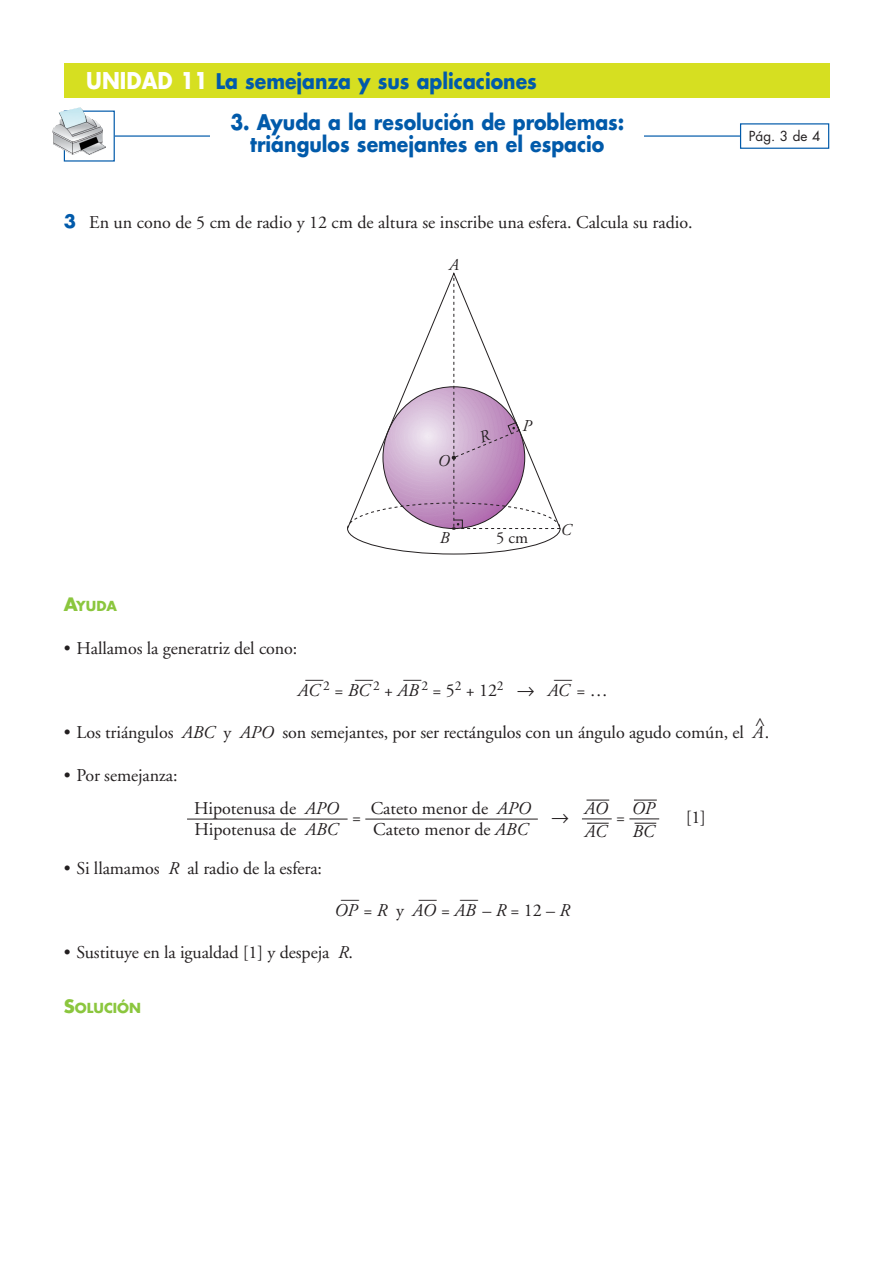
<style>
.page{position:relative;width:893px;height:1263px;background:#fff}
.page>*{position:absolute;margin:0;border:0;box-sizing:border-box;transform-origin:0 0}
.t1{font:700 21px/22.5px "Futura";color:#015aaa;text-align:center;scale:.9 1}
.t2{font:18px/21px "Adobe Garamond";letter-spacing:-.005em;color:#231f20}
.t3{font:italic 18px/23.1px "Adobe Garamond";letter-spacing:-.015em;color:#231f20}
.t4{font:18px "Anaya Math 1";color:#231f20;scale:.85 1}
.t5{font:18px "Anaya Math 1";color:#231f20}
.t6{font:italic 16.5px "Adobe Garamond";color:#231f20}
.t7{font:16.5px "Adobe Garamond";color:#231f20}
.t8{font:700 13.5px "Futura";color:#8bc63e}
.t9{font:13.5px "Futura";color:#231f20}
.s1{font-size:22.5px;color:#fff}
.s2{font-family:"Futura";font-weight:700;color:#015aaa}
.s3{font-size:18px}
.s4{font-size:13.5px}
.s5{font-style:italic}
.s6{font-family:"Anaya Math 1"}
.s7{font-style:normal}
</style>
<div class="page">
<div style="left:64px;top:64px;width:765px;height:34px;background:#d6df21"></div>
<svg style="left:115px;top:123px;width:715px;height:26px"></svg>
<div style="left:210px;top:111px;width:434px;height:51px;background:#fff"></div>
<div style="left:64px;top:111px;width:51px;height:51px;border:1px solid #015aaa"></div>
<img style="left:52px;top:107px;width:54px;height:48px">
<svg style="left:634px;top:800px;width:23px;height:1px"></svg>
<hr style="left:629px;top:819px;width:30px;height:1px;background:#231f20">
<svg style="left:634px;top:823px;width:22px;height:1px"></svg>
<svg style="left:586px;top:800px;width:23px;height:1px"></svg>
<hr style="left:582px;top:819px;width:30px;height:1px;background:#231f20">
<svg style="left:587px;top:823px;width:22px;height:1px"></svg>
<hr style="left:365px;top:819px;width:173px;height:1px;background:#231f20">
<hr style="left:187px;top:819px;width:161px;height:1px;background:#231f20">
<svg style="left:347px;top:272px;width:214px;height:283px"></svg>
<svg style="left:347px;top:273px;width:214px;height:257px"></svg>
<p class="t1" style="left:86px;top:72px;width:502px"><span class="s1">UNIDAD 11</span> La semejanza y sus aplicaciones</p>
<p class="t1" style="left:230px;top:112px;width:439px">3. Ayuda a la resolución de problemas: triángulos semejantes en el espacio</p>
<p class="t2" style="left:64px;top:213px;width:630px"><span class="s2">3</span> En un cono de 5 cm de radio y 12 cm de altura se inscribe una esfera. Calcula su radio.</p>
<p class="t6" style="left:449px;top:258px;width:11px">A</p>
<p class="t9" style="left:749px;top:130px;width:73px">Pág. 3 de 4</p>
<p class="t8" style="left:64px;top:600px;width:55px"><span class="s3">A</span>YUDA</p>
<p class="t2" style="left:64px;top:639px;width:235px">• Hallamos la generatriz del cono:</p>
<p class="t6" style="left:438px;top:454px;width:14px">O</p>
<p class="t6" style="left:440px;top:531px;width:11px">B</p>
<p class="t6" style="left:523px;top:419px;width:11px">P</p>
<p class="t7" style="left:496px;top:531px;width:33px">5 cm</p>
<p class="t6" style="left:561px;top:524px;width:12px">C</p>
<p class="t2" style="left:355px;top:675px;width:65px">—<span class="s4">2</span> + <span class="s5">AB</span></p>
<p class="t2" style="left:403px;top:681px;width:206px">—<sup>2</sup> = 5<sup>2</sup> + 12<sup>2</sup> <span class="s6">8</span> <span class="s5">AC</span> = …</p>
<p class="t2" style="left:554px;top:669px;width:19px">—</p>
<p class="t2" style="left:305px;top:675px;width:66px">—<span class="s4">2</span> = <span class="s5">BC</span></p>
<p class="t3" style="left:298px;top:680px;width:23px">AC</p>
<p class="t4" style="left:755px;top:713px;width:12px">ì</p>
<p class="t2" style="left:64px;top:724px;width:707px">• Los triángulos <span class="s5">ABC</span> y <span class="s5">APO</span> son semejantes, por ser rectángulos con un ángulo agudo común, el <span class="s5">A</span>.</p>
<p class="t2" style="left:64px;top:766px;width:115px">• Por semejanza:</p>
<p class="t2" style="left:194px;top:800px;width:146px">Hipotenusa de <span class="s5">APO<br></span>Hipotenusa de <span class="s5">ABC</span></p>
<p class="t2" style="left:64px;top:859px;width:260px">• Si llamamos <span class="s5">R</span> al radio de la esfera:</p>
<p class="t2" style="left:371px;top:800px;width:162px">Cateto menor de <span class="s5">APO<br></span>Cateto menor de <span class="s5">ABC</span></p>
<p class="t3" style="left:584px;top:799px;width:25px">AO<br>AC</p>
<p class="t3" style="left:632px;top:799px;width:25px">OP<br>BC</p>
<p class="t2" style="left:352px;top:808px;width:10px">=</p>
<p class="t5" style="left:551px;top:809px;width:19px">8</p>
<p class="t2" style="left:616px;top:808px;width:10px">=</p>
<p class="t2" style="left:686px;top:808px;width:22px">[1]</p>
<p class="t2" style="left:341px;top:889px;width:19px">—</p>
<p class="t2" style="left:419px;top:889px;width:19px">—</p>
<p class="t2" style="left:460px;top:889px;width:19px">—</p>
<p class="t3" style="left:334px;top:900px;width:237px">OP <span class="s7">=</span> R <span class="s7">y</span> AO <span class="s7">=</span> AB <span class="s7">–</span> R <span class="s7">= 12 –</span> R</p>
<p class="t2" style="left:64px;top:943px;width:291px">• Sustituye en la igualdad [1] y despeja <span class="s5">R</span>.</p>
<p class="t8" style="left:64px;top:1002px;width:79px"><span class="s3">S</span>OLUCIÓN</p>
</div>
